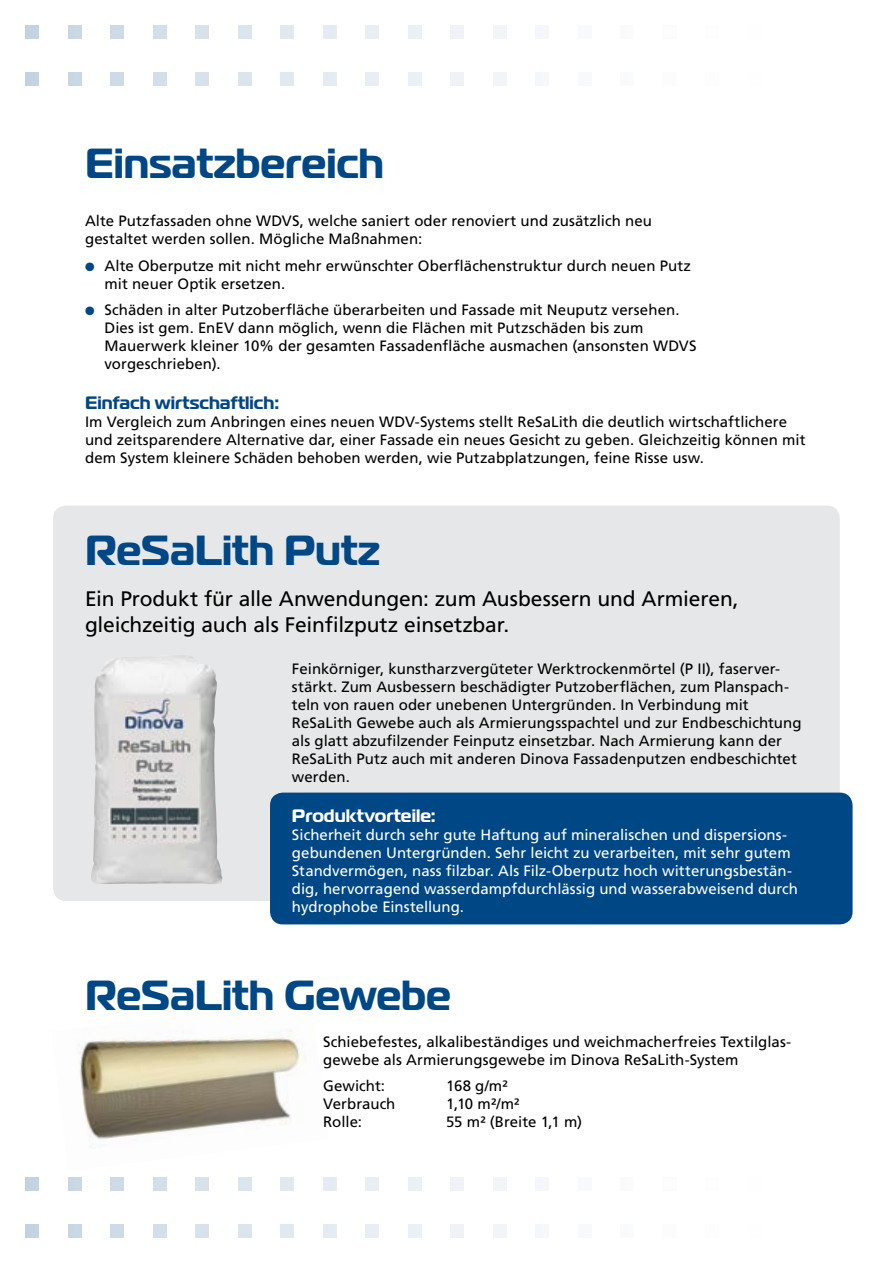
<style>
.page{position:relative;width:893px;height:1263px;background:#fff}
.page>*{position:absolute;margin:0;border:0;box-sizing:border-box;transform-origin:0 0}
.t1{font:700 42px "Magistral";letter-spacing:-.005em;color:#004785}
.t2{font:21px/25.2px "Frutiger LT";letter-spacing:-.005em;color:#000}
.t3{font:700 18px "Magistral";color:#004785}
.t4{font:700 18px "Magistral";color:#fff}
.t5{font:15px/18px "Frutiger LT";letter-spacing:.005em;color:#000}
.t6{font:15px/18px "Frutiger LT";letter-spacing:.005em;color:#fff}
.s1{color:#004785}
</style>
<div class="page">
<div style="left:26px;top:1177px;width:13px;height:14px;background:#c3d3e2"></div>
<div style="left:26px;top:1224px;width:13px;height:13px;background:#c3d3e2"></div>
<div style="left:68px;top:1177px;width:13px;height:14px;background:#c9d8e5"></div>
<div style="left:68px;top:1224px;width:13px;height:13px;background:#c9d8e5"></div>
<div style="left:111px;top:1177px;width:13px;height:14px;background:#cedbe7"></div>
<div style="left:111px;top:1224px;width:13px;height:13px;background:#cedbe7"></div>
<div style="left:153px;top:1177px;width:13px;height:14px;background:#d3dfe9"></div>
<div style="left:153px;top:1224px;width:13px;height:13px;background:#d3dfe9"></div>
<div style="left:196px;top:1177px;width:13px;height:14px;background:#d7e2eb"></div>
<div style="left:196px;top:1224px;width:13px;height:13px;background:#d7e2eb"></div>
<div style="left:238px;top:1177px;width:13px;height:14px;background:#dce5ee"></div>
<div style="left:238px;top:1224px;width:13px;height:13px;background:#dce5ee"></div>
<div style="left:281px;top:1177px;width:13px;height:14px;background:#e0e8f0"></div>
<div style="left:281px;top:1224px;width:13px;height:13px;background:#e0e8f0"></div>
<div style="left:323px;top:1177px;width:13px;height:14px;background:#e4ebf2"></div>
<div style="left:323px;top:1224px;width:13px;height:13px;background:#e4ebf2"></div>
<div style="left:366px;top:1177px;width:13px;height:14px;background:#e8eef3"></div>
<div style="left:366px;top:1224px;width:13px;height:13px;background:#e8eef3"></div>
<div style="left:408px;top:1177px;width:13px;height:14px;background:#ebf0f5"></div>
<div style="left:408px;top:1224px;width:13px;height:13px;background:#ebf0f5"></div>
<div style="left:451px;top:1177px;width:13px;height:14px;background:#eff3f7"></div>
<div style="left:451px;top:1224px;width:13px;height:13px;background:#eff3f7"></div>
<div style="left:493px;top:1177px;width:13px;height:14px;background:#f2f5f8"></div>
<div style="left:493px;top:1224px;width:13px;height:13px;background:#f2f5f8"></div>
<div style="left:536px;top:1177px;width:13px;height:14px;background:#f5f7fa"></div>
<div style="left:536px;top:1224px;width:13px;height:13px;background:#f5f7fa"></div>
<div style="left:578px;top:1177px;width:13px;height:14px;background:#f7f9fb"></div>
<div style="left:578px;top:1224px;width:13px;height:13px;background:#f7f9fb"></div>
<div style="left:621px;top:1177px;width:13px;height:14px;background:#f9fafc"></div>
<div style="left:621px;top:1224px;width:13px;height:13px;background:#f9fafc"></div>
<div style="left:663px;top:1177px;width:13px;height:14px;background:#fbfcfd"></div>
<div style="left:663px;top:1224px;width:13px;height:13px;background:#fbfcfd"></div>
<div style="left:53px;top:506px;width:787px;height:395px;background:#e6e7e8;border-radius:13px"></div>
<div style="left:270px;top:793px;width:583px;height:131px;background:#004785;border-radius:13px"></div>
<img style="left:91px;top:655px;width:132px;height:229px">
<div style="left:26px;top:26px;width:13px;height:13px;background:#c3d3e2"></div>
<div style="left:26px;top:72px;width:13px;height:13px;background:#c3d3e2"></div>
<div style="left:68px;top:26px;width:13px;height:13px;background:#c9d8e5"></div>
<div style="left:68px;top:72px;width:13px;height:13px;background:#c9d8e5"></div>
<div style="left:111px;top:26px;width:13px;height:13px;background:#cedbe7"></div>
<div style="left:111px;top:72px;width:13px;height:13px;background:#cedbe7"></div>
<div style="left:153px;top:26px;width:13px;height:13px;background:#d3dfe9"></div>
<div style="left:153px;top:72px;width:13px;height:13px;background:#d3dfe9"></div>
<div style="left:196px;top:26px;width:13px;height:13px;background:#d7e2eb"></div>
<div style="left:196px;top:72px;width:13px;height:13px;background:#d7e2eb"></div>
<div style="left:238px;top:26px;width:13px;height:13px;background:#dce5ee"></div>
<div style="left:238px;top:72px;width:13px;height:13px;background:#dce5ee"></div>
<div style="left:281px;top:26px;width:13px;height:13px;background:#e0e8f0"></div>
<div style="left:281px;top:72px;width:13px;height:13px;background:#e0e8f0"></div>
<div style="left:323px;top:26px;width:13px;height:13px;background:#e4ebf2"></div>
<div style="left:323px;top:72px;width:13px;height:13px;background:#e4ebf2"></div>
<div style="left:366px;top:26px;width:13px;height:13px;background:#e8eef3"></div>
<div style="left:366px;top:72px;width:13px;height:13px;background:#e8eef3"></div>
<div style="left:408px;top:26px;width:13px;height:13px;background:#ebf0f5"></div>
<div style="left:408px;top:72px;width:13px;height:13px;background:#ebf0f5"></div>
<div style="left:451px;top:26px;width:13px;height:13px;background:#eff3f7"></div>
<div style="left:451px;top:72px;width:13px;height:13px;background:#eff3f7"></div>
<div style="left:493px;top:26px;width:13px;height:13px;background:#f2f5f8"></div>
<div style="left:493px;top:72px;width:13px;height:13px;background:#f2f5f8"></div>
<div style="left:536px;top:26px;width:13px;height:13px;background:#f5f7fa"></div>
<div style="left:536px;top:72px;width:13px;height:13px;background:#f5f7fa"></div>
<div style="left:578px;top:26px;width:13px;height:13px;background:#f7f9fb"></div>
<div style="left:578px;top:72px;width:13px;height:13px;background:#f7f9fb"></div>
<div style="left:621px;top:26px;width:13px;height:13px;background:#f9fafc"></div>
<div style="left:621px;top:72px;width:13px;height:13px;background:#f9fafc"></div>
<div style="left:663px;top:26px;width:13px;height:13px;background:#fbfcfd"></div>
<div style="left:663px;top:72px;width:13px;height:13px;background:#fbfcfd"></div>
<img style="left:78px;top:1030px;width:227px;height:118px">
<h1 class="t1" style="left:85px;top:136px;width:300px">Einsatzbereich</h1>
<p class="t5" style="left:85px;top:212px;width:568px">Alte Putzfassaden ohne WDVS, welche saniert oder renoviert und zusätzlich neu gestaltet werden sollen. Mögliche Maßnahmen:</p>
<p class="t5" style="left:105px;top:256px;width:588px;text-indent:-19px"><span class="s1">●</span> Alte Oberputze mit nicht mehr erwünschter Oberflächenstruktur durch neuen Putz mit neuer Optik ersetzen.</p>
<p class="t5" style="left:105px;top:301px;width:593px;text-indent:-19px"><span class="s1">●</span> Schäden in alter Putzoberfläche überarbeiten und Fassade mit Neuputz versehen.<br>Dies ist gem. EnEV dann möglich, wenn die Flächen mit Putzschäden bis zum Mauerwerk kleiner 10% der gesamten Fassadenfläche ausmachen (ansonsten WDVS vorgeschrieben).</p>
<p class="t3" style="left:85px;top:390px;width:196px">Einfach wirtschaftlich:</p>
<p class="t5" style="left:85px;top:412px;width:722px">Im Vergleich zum Anbringen eines neuen WDV-Systems stellt ReSaLith die deutlich wirtschaftlichere und zeitsparendere Alternative dar, einer Fassade ein neues Gesicht zu geben. Gleichzeitig können mit dem System kleinere Schäden behoben werden, wie Putzabplatzungen, feine Risse usw.</p>
<h1 class="t1" style="left:85px;top:522px;width:297px">ReSaLith Putz</h1>
<h2 class="t2" style="left:85px;top:586px;width:655px">Ein Produkt für alle Anwendungen: zum Ausbessern und Armieren, gleichzeitig auch als Feinfilzputz einsetzbar.</h2>
<p class="t5" style="left:292px;top:660px;width:511px">Feinkörniger, kunstharzvergüteter Werktrockenmörtel (P II), faserver&shy;stärkt. Zum Ausbessern beschädigter Putzoberflächen, zum Planspach&shy;teln von rauen oder unebenen Untergründen. In Verbindung mit ReSaLith Gewebe auch als Armierungsspachtel und zur Endbeschichtung als glatt abzufilzender Feinputz einsetzbar. Nach Armierung kann der ReSaLith Putz auch mit anderen Dinova Fassadenputzen endbeschichtet werden.</p>
<p class="t4" style="left:292px;top:804px;width:145px">Produktvorteile:</p>
<p class="t6" style="left:292px;top:826px;width:508px">Sicherheit durch sehr gute Haftung auf mineralischen und dispersions&shy;gebundenen Untergründen. Sehr leicht zu verarbeiten, mit sehr gutem Standvermögen, nass filzbar. Als Filz-Oberputz hoch witterungsbestän&shy;dig, hervorragend wasserdampfdurchlässig und wasserabweisend durch hydrophobe Einstellung.</p>
<h1 class="t1" style="left:85px;top:967px;width:368px">ReSaLith Gewebe</h1>
<p class="t5" style="left:323px;top:1032px;width:469px">Schiebefestes, alkalibeständiges und weichmacherfreies Textilglas&shy;gewebe als Armierungsgewebe im Dinova ReSaLith-System</p>
<p class="t5" style="left:323px;top:1077px;width:63px">Gewicht:</p>
<p class="t5" style="left:446px;top:1077px;width:63px">168 g/m²</p>
<p class="t5" style="left:323px;top:1095px;width:74px">Verbrauch</p>
<p class="t5" style="left:446px;top:1095px;width:75px">1,10 m²/m²</p>
<p class="t5" style="left:323px;top:1113px;width:40px">Rolle:</p>
<p class="t5" style="left:446px;top:1113px;width:137px">55 m² (Breite 1,1 m)</p>
</div>
